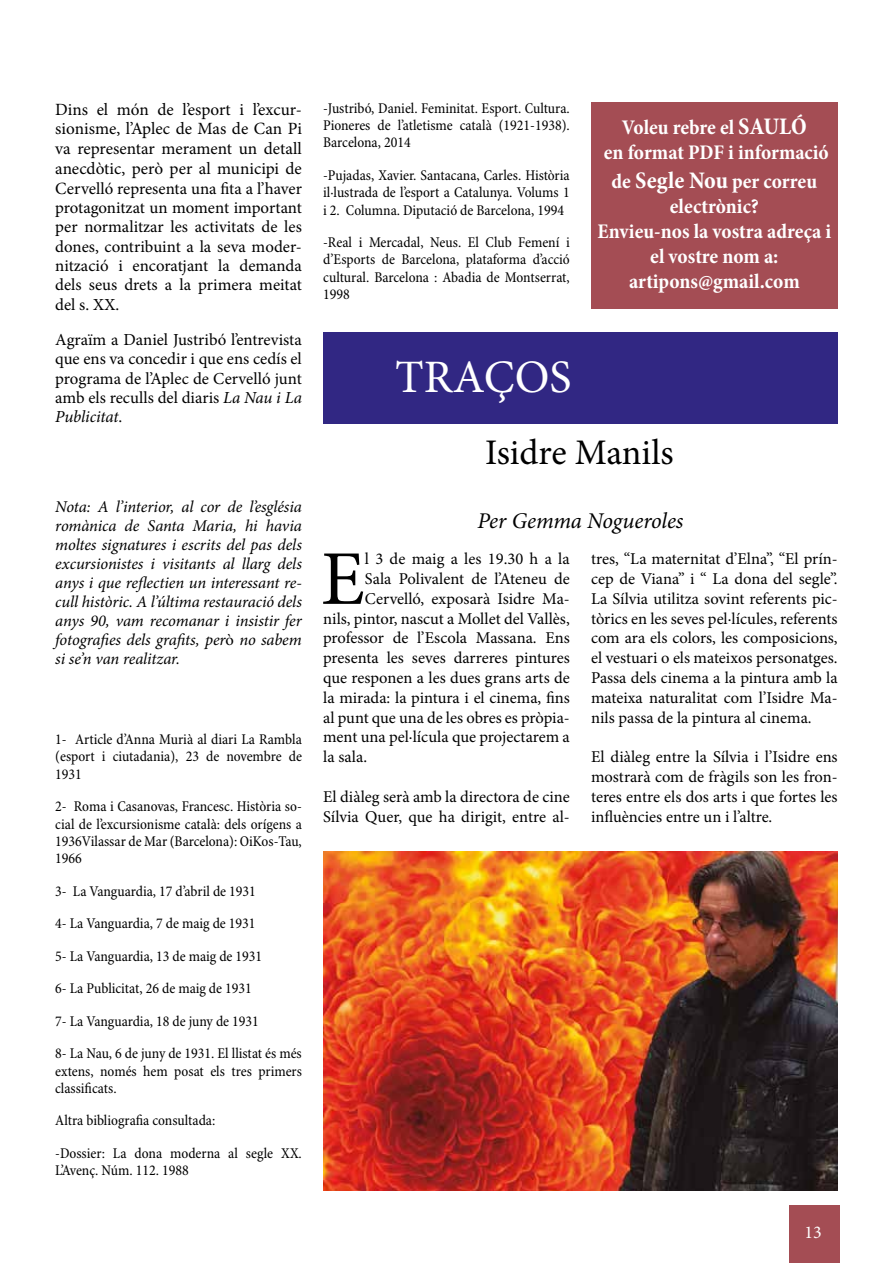
<style>
.page{position:relative;width:893px;height:1263px;background:#fff}
.page>*{position:absolute;margin:0;border:0;box-sizing:border-box;transform-origin:0 0}
.t1{font:77.4px "Minion Pro";color:#000}
.t2{font:46.5px "Minion Pro";color:#fff}
.t3{font:36px "Minion Pro";color:#000}
.t4{font:italic 22.5px "Minion Pro";letter-spacing:-.005em;color:#000}
.t5{font:700 condensed 21px/25.2px "Minion Pro";color:#fff;text-align:center}
.t6{font:18px "Minion Pro";color:#fff}
.t7{font:17.1px/19.8px "Minion Pro";color:#000;text-align:justify}
.t8{font:16.8px/19.4px "Minion Pro";color:#000;text-align:justify}
.t9{font:16.5px/19.8px "Minion Pro";color:#000;text-align:justify}
.t10{font:italic 16.5px/19px "Minion Pro";letter-spacing:-.01em;color:#000;text-align:justify}
.t11{font:condensed 15px/17.2px "Minion Pro";color:#000;text-align:justify}
.s1{font-size:17.1px}
.s2{font-style:italic}
.s3{font-style:normal}
.s4{font-size:24px}
</style>
<div class="page">
<div style="left:789px;top:1206px;width:50px;height:57px;background:#a44d54"></div>
<div style="left:323px;top:332px;width:515px;height:91px;background:#312783"></div>
<div style="left:591px;top:102px;width:247px;height:206px;background:#a44d54"></div>
<img style="left:323px;top:851px;width:515px;height:340px">
<p class="t7" style="left:55px;top:99px;width:248px">Dins el món de l’esport i l’excur&shy;sionisme, l’Aplec de Mas de Can Pi va representar merament un detall anecdòtic, però per al municipi de</p>
<p class="t8" style="left:55px;top:179px;width:248px"><span class="s1">Cerve</span>lló representa una fita a l’haver protagonitzat un moment important per normalitzar les activitats de les dones, contribuint a la seva moder&shy;nització i encoratjant la demanda dels seus drets a la primera meitat del s. XX.</p>
<p class="t8" style="left:55px;top:330px;width:248px">Agraïm a Daniel Justribó l’entrevista que ens va concedir i que ens cedís el programa de l’Aplec de Cervelló junt amb els reculls del diaris <span class="s2">La Nau i La Publicitat</span>.</p>
<p class="t10" style="left:55px;top:497px;width:248px">Nota: A l’interior, al cor de l’església romànica de Santa Maria, hi havia moltes signatures i escrits del pas dels excursionistes i visitants al llarg dels anys i que reflectien un interessant re&shy;cull històric. A l’última restauració dels anys 90, vam recomanar i insistir fer fotografies dels grafits, per<span class="s3">ò</span> no sabem si se’n van realitzar.</p>
<p class="t11" style="left:55px;top:731px;width:248px">1- Article d’Anna Murià al diari La Rambla (esport i ciutadania), 23 de novembre de 1931</p>
<p class="t11" style="left:55px;top:798px;width:248px">2- Roma i Casanovas, Francesc. Història so&shy;cial de l’excursionisme català: dels orígens a 1936Vilassar de Mar (Barcelona): OiKos-Tau, 1966</p>
<p class="t11" style="left:55px;top:875px;width:248px;line-height:32.5px;text-align:left">3- La Vanguardia, 17 d’abril de 1931<br>4- La Vanguardia, 7 de maig de 1931<br>5- La Vanguardia, 13 de maig de 1931<br>6- La Publicitat, 26 de maig de 1931<br>7- La Vanguardia, 18 de juny de 1931<br>8- La Nau, 6 de juny de 1931. El llistat és més</p>
<p class="t11" style="left:55px;top:1063px;width:248px">extens, només hem posat els tres primers classificats.</p>
<p class="t11" style="left:55px;top:1105px;width:248px;line-height:32.5px">Altra bibliografia consultada:<br>-Dossier: La dona moderna al segle XX.</p>
<p class="t11" style="left:55px;top:1162px;width:135px">L’Avenç. Núm. 112. 1988</p>
<p class="t11" style="left:323px;top:100px;width:248px">-Justribó, Daniel. Feminitat. Esport. Cultura.<br>Pioneres de l’atletisme català (1921-1938).<br>Barcelona, 2014</p>
<p class="t11" style="left:323px;top:167px;width:248px">-Pujadas, Xavier. Santacana, Carles. Història il·lustrada de l’esport a Catalunya. Volums 1 i 2. Columna. Diputació de Barcelona, 1994</p>
<p class="t11" style="left:323px;top:234px;width:248px">-Real i Mercadal, Neus. El Club Femení i d’Esports de Barcelona, plataforma d’acció cultural. Barcelona : Abadia de Montserrat, 1998</p>
<h2 class="t2" style="left:395px;top:346px;width:178px">TRAÇOS</h2>
<h3 class="t5" style="left:604px;top:114px;width:226px">Voleu rebre el <span class="s4">SAULÓ<br></span>en format PDF i informació</h3>
<h3 class="t5" style="left:597px;top:168px;width:235px">de <span class="s4">Segle Nou</span> per correu electrònic?<br>Envieu-nos la vostra adreça i el vostre nom a: artipons@gmail.com</h3>
<h3 class="t3" style="left:485px;top:429px;width:190px">Isidre Manils</h3>
<h3 class="t4" style="left:477px;top:506px;width:208px">Per Gemma Nogueroles</h3>
<h1 class="t1" style="left:321px;top:527px;width:45px">E</h1>
<p class="t9" style="left:365px;top:549px;width:206px">l 3 de maig a les 19.30 h a la</p>
<p class="t9" style="left:365px;top:569px;width:206px">Sala Polivalent de l’Ateneu de</p>
<p class="t9" style="left:365px;top:589px;width:206px">Cervelló, exposarà Isidre Ma-</p>
<p class="t9" style="left:323px;top:608px;width:248px">nils, pintor, nascut a Mollet del Vallès,</p>
<p class="t9" style="left:323px;top:628px;width:248px">professor de l’Escola Massana. Ens</p>
<p class="t9" style="left:323px;top:648px;width:248px">presenta les seves darreres pintures</p>
<p class="t9" style="left:323px;top:668px;width:248px">que responen a les dues grans arts de</p>
<p class="t9" style="left:323px;top:688px;width:248px">la mirada: la pintura i el cinema, fins</p>
<p class="t9" style="left:323px;top:707px;width:248px">al punt que una de les obres es pròpia-</p>
<p class="t9" style="left:323px;top:727px;width:248px">ment una pel·lícula que projectarem a</p>
<p class="t9" style="left:323px;top:747px;width:45px">la sala.</p>
<p class="t9" style="left:323px;top:787px;width:248px">El diàleg serà amb la directora de cine<br>Sílvia Quer, que ha dirigit, entre al-</p>
<p class="t9" style="left:591px;top:549px;width:248px">tres, “La maternitat d’Elna”, “El prín&shy;cep de Viana” i “ La dona del segle”.<br>La Sílvia utilitza sovint referents pic&shy;tòrics en les seves pel·lícules, referents com ara els colors, les composicions, el vestuari o els mateixos personatges.<br>Passa dels cinema a la pintura amb la mateixa naturalitat com l’Isidre Ma&shy;nils passa de la pintura al cinema.</p>
<p class="t9" style="left:591px;top:747px;width:248px">El diàleg entre la Sílvia i l’Isidre ens mostrarà com de fràgils son les fron&shy;teres entre els dos arts i que fortes les influències entre un i l’altre.</p>
<p class="t6" style="left:804px;top:1220px;width:19px">13</p>
</div>
